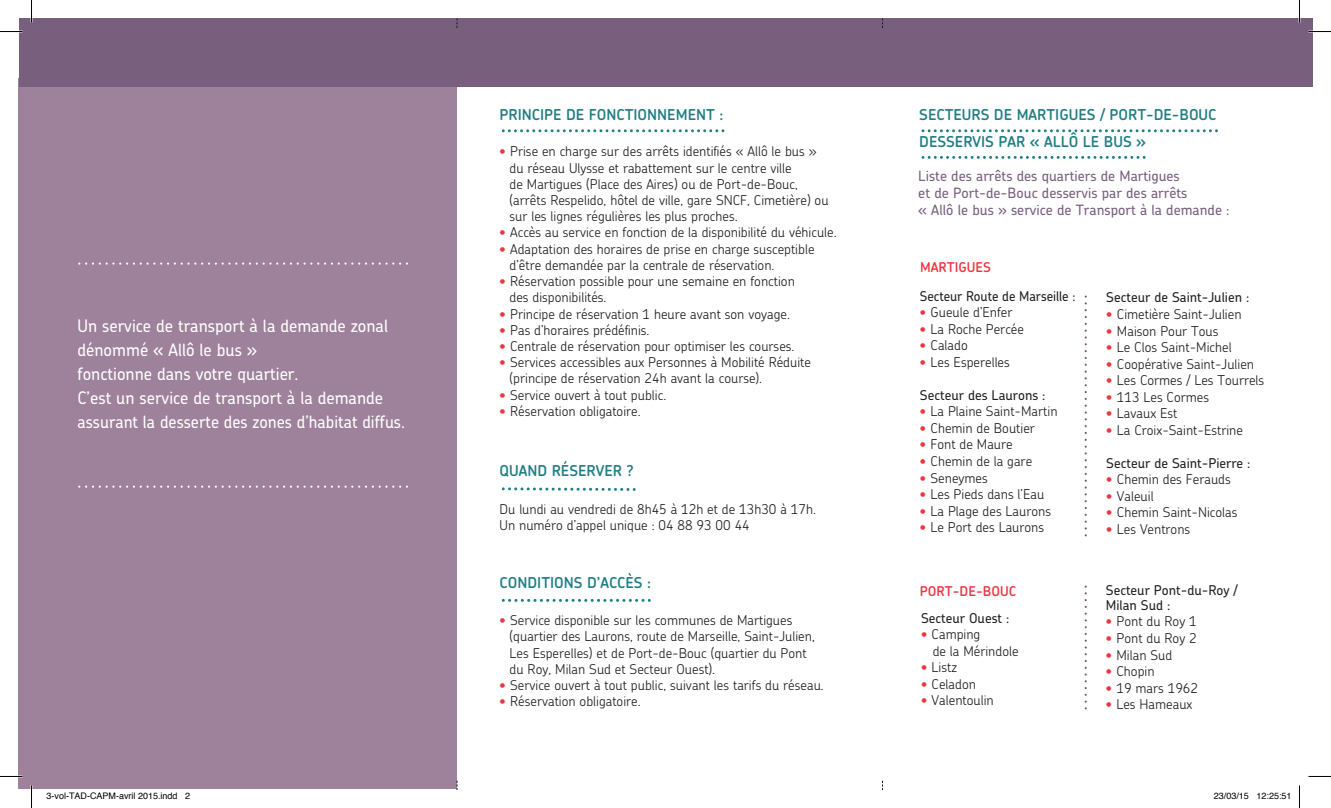
<style>
.page{position:relative;width:1331px;height:808px;background:#fff}
.page>*{position:absolute;margin:0;border:0;box-sizing:border-box;transform-origin:0 0}
.t1{font:500 17.25px/24px "Chevin";color:#fff}
.t2{font:600 15px/27px "Chevin";color:#1f7d83}
.t3{font:500 14.25px/17.1px "Chevin";color:#785f7e}
.t4{font:300 13.5px/16.2px "Chevin";color:#231f20}
.t5{font:500 13.5px/15px "Chevin";color:#231f20}
.t6{font:600 13.5px "Chevin";color:#ee3643}
.t7{font:9px "Helvetica";color:#000}
.s1{color:#ee3643}
</style>
<div class="page">
<div style="left:19px;top:78px;width:438px;height:710px;background:#9e819b"></div>
<div style="left:19px;top:19px;width:1292px;height:68px;background:#785f7e"></div>
<svg style="left:86px;top:262px;width:322px;height:2px"></svg>
<svg style="left:503px;top:599px;width:147px;height:2px"></svg>
<svg style="left:503px;top:487px;width:132px;height:4px"></svg>
<svg style="left:503px;top:129px;width:220px;height:3px"></svg>
<svg style="left:1084px;top:303px;width:2px;height:233px"></svg>
<svg style="left:1084px;top:593px;width:2px;height:116px"></svg>
<svg style="left:86px;top:485px;width:322px;height:2px"></svg>
<svg style="left:922px;top:129px;width:295px;height:3px"></svg>
<svg style="left:922px;top:156px;width:222px;height:3px"></svg>
<hr style="left:0;top:775px;width:22px;height:2px;background:#fff">
<hr style="left:1298px;top:0;width:2px;height:22px;background:#fff">
<svg style="left:0;top:31px;width:22px;height:1px"></svg>
<svg style="left:1308px;top:31px;width:22px;height:1px"></svg>
<svg style="left:31px;top:0;width:1px;height:22px"></svg>
<svg style="left:31px;top:785px;width:1px;height:22px"></svg>
<p class="t1" style="left:77px;top:313px;width:329px">Un service de transport à la demande zonal dénommé « Allô le bus »<br>fonctionne dans votre quartier.<br>C’est un service de transport à la demande assurant la desserte des zones d’habitat diffus.</p>
<p class="t2" style="left:499px;top:100px;width:225px">PRINCIPE DE FONCTIONNEMENT :</p>
<p class="t4" style="left:509px;top:143px;width:320px;text-indent:-10px"><span class="s1">•</span> Prise en charge sur des arrêts identifiés « Allô le bus » du réseau Ulysse et rabattement sur le centre ville<br>de Martigues (Place des Aires) ou de Port-de-Bouc, (arrêts Respelido, hôtel de ville, gare SNCF, Cimetière) ou sur les lignes régulières les plus proches.</p>
<p class="t4" style="left:499px;top:224px;width:339px"><span class="s1">•</span> Accès au service en fonction de la disponibilité du véhicule.</p>
<p class="t4" style="left:509px;top:240px;width:306px;text-indent:-10px"><span class="s1">•</span> Adaptation des horaires de prise en charge susceptible d’être demandée par la centrale de réservation.</p>
<p class="t4" style="left:509px;top:273px;width:287px;text-indent:-10px"><span class="s1">•</span> Réservation possible pour une semaine en fonction des disponibilités.</p>
<p class="t4" style="left:499px;top:305px;width:292px"><span class="s1">•</span> Principe de réservation 1 heure avant son voyage.</p>
<p class="t4" style="left:499px;top:321px;width:151px"><span class="s1">•</span> Pas d’horaires prédéfinis.</p>
<p class="t4" style="left:499px;top:337px;width:296px"><span class="s1">•</span> Centrale de réservation pour optimiser les courses.</p>
<p class="t4" style="left:509px;top:354px;width:303px;text-indent:-10px"><span class="s1">•</span> Services accessibles aux Personnes à Mobilité Réduite (principe de réservation 24h avant la course).</p>
<p class="t4" style="left:499px;top:386px;width:168px"><span class="s1">•</span> Service ouvert à tout public.</p>
<p class="t4" style="left:499px;top:402px;width:143px"><span class="s1">•</span> Réservation obligatoire.</p>
<p class="t2" style="left:499px;top:456px;width:136px">QUAND RÉSERVER ?</p>
<p class="t4" style="left:499px;top:500px;width:318px">Du lundi au vendredi de 8h45 à 12h et de 13h30 à 17h.<br>Un numéro d’appel unique : 04 88 93 00 44</p>
<p class="t2" style="left:499px;top:568px;width:153px">CONDITIONS D’ACCÈS :</p>
<p class="t4" style="left:509px;top:611px;width:307px;text-indent:-10px"><span class="s1">•</span> Service disponible sur les communes de Martigues (quartier des Laurons, route de Marseille, Saint-Julien, Les Esperelles) et de Port-de-Bouc (quartier du Pont du Roy, Milan Sud et Secteur Ouest).</p>
<p class="t4" style="left:499px;top:676px;width:326px"><span class="s1">•</span> Service ouvert à tout public, suivant les tarifs du réseau.</p>
<p class="t4" style="left:499px;top:692px;width:143px"><span class="s1">•</span> Réservation obligatoire.</p>
<p class="t2" style="left:919px;top:100px;width:298px">SECTEURS DE MARTIGUES / PORT-DE-BOUC<br>DESSERVIS PAR « ALLÔ LE BUS »</p>
<p class="t3" style="left:918px;top:167px;width:313px">Liste des arrêts des quartiers de Martigues<br>et de Port-de-Bouc desservis par des arrêts<br>« Allô le bus » service de Transport à la demande :</p>
<p class="t6" style="left:919px;top:258px;width:72px">MARTIGUES</p>
<p class="t5" style="left:919px;top:288px;width:157px">Secteur Route de Marseille :</p>
<p class="t4" style="left:919px;top:304px;width:94px"><span class="s1">•</span> Gueule d’Enfer</p>
<p class="t4" style="left:919px;top:320px;width:105px"><span class="s1">•</span> La Roche Percée</p>
<p class="t4" style="left:919px;top:337px;width:49px"><span class="s1">•</span> Calado</p>
<p class="t4" style="left:919px;top:353px;width:91px"><span class="s1">•</span> Les Esperelles</p>
<p class="t5" style="left:919px;top:387px;width:127px">Secteur des Laurons :</p>
<p class="t4" style="left:919px;top:403px;width:139px"><span class="s1">•</span> La Plaine Saint-Martin</p>
<p class="t4" style="left:919px;top:419px;width:116px"><span class="s1">•</span> Chemin de Boutier</p>
<p class="t4" style="left:919px;top:436px;width:94px"><span class="s1">•</span> Font de Maure</p>
<p class="t4" style="left:919px;top:452px;width:114px"><span class="s1">•</span> Chemin de la gare</p>
<p class="t4" style="left:919px;top:469px;width:69px"><span class="s1">•</span> Seneymes</p>
<p class="t4" style="left:919px;top:485px;width:126px"><span class="s1">•</span> Les Pieds dans l’Eau</p>
<p class="t4" style="left:919px;top:502px;width:133px"><span class="s1">•</span> La Plage des Laurons</p>
<p class="t4" style="left:919px;top:518px;width:126px"><span class="s1">•</span> Le Port des Laurons</p>
<p class="t5" style="left:1106px;top:290px;width:144px">Secteur de Saint-Julien :</p>
<p class="t4" style="left:1106px;top:305px;width:137px"><span class="s1">•</span> Cimetière Saint-Julien</p>
<p class="t4" style="left:1106px;top:322px;width:114px"><span class="s1">•</span> Maison Pour Tous</p>
<p class="t4" style="left:1106px;top:338px;width:127px"><span class="s1">•</span> Le Clos Saint-Michel</p>
<p class="t4" style="left:1106px;top:355px;width:149px"><span class="s1">•</span> Coopérative Saint-Julien</p>
<p class="t4" style="left:1106px;top:371px;width:159px"><span class="s1">•</span> Les Cormes / Les Tourrels</p>
<p class="t4" style="left:1106px;top:388px;width:104px"><span class="s1">•</span> 113 Les Cormes</p>
<p class="t4" style="left:1106px;top:404px;width:73px"><span class="s1">•</span> Lavaux Est</p>
<p class="t4" style="left:1106px;top:421px;width:138px"><span class="s1">•</span> La Croix-Saint-Estrine</p>
<p class="t5" style="left:1106px;top:455px;width:146px">Secteur de Saint-Pierre :</p>
<p class="t4" style="left:1106px;top:470px;width:126px"><span class="s1">•</span> Chemin des Ferauds</p>
<p class="t4" style="left:1106px;top:487px;width:49px"><span class="s1">•</span> Valeuil</p>
<p class="t4" style="left:1106px;top:503px;width:133px"><span class="s1">•</span> Chemin Saint-Nicolas</p>
<p class="t4" style="left:1106px;top:520px;width:85px"><span class="s1">•</span> Les Ventrons</p>
<p class="t6" style="left:919px;top:582px;width:98px">PORT-DE-BOUC</p>
<p class="t5" style="left:1105px;top:582px;width:134px">Secteur Pont-du-Roy /<br>Milan Sud :</p>
<p class="t4" style="left:1105px;top:613px;width:92px"><span class="s1">•</span> Pont du Roy 1</p>
<p class="t4" style="left:1105px;top:629px;width:92px"><span class="s1">•</span> Pont du Roy 2</p>
<p class="t4" style="left:1105px;top:646px;width:68px"><span class="s1">•</span> Milan Sud</p>
<p class="t4" style="left:1105px;top:662px;width:50px"><span class="s1">•</span> Chopin</p>
<p class="t4" style="left:1105px;top:679px;width:94px"><span class="s1">•</span> 19 mars 1962</p>
<p class="t4" style="left:1105px;top:695px;width:88px"><span class="s1">•</span> Les Hameaux</p>
<p class="t5" style="left:920px;top:610px;width:90px">Secteur Ouest :</p>
<p class="t4" style="left:932px;top:625px;width:87px;text-indent:-12px"><span class="s1">•</span> Camping<br>de la Mérindole</p>
<p class="t4" style="left:920px;top:658px;width:37px"><span class="s1">•</span> Listz</p>
<p class="t4" style="left:920px;top:675px;width:56px"><span class="s1">•</span> Celadon</p>
<p class="t4" style="left:920px;top:691px;width:74px"><span class="s1">•</span> Valentoulin</p>
<p class="t7" style="left:46px;top:788px;width:145px">3-vol-TAD-CAPM-avril 2015.indd 2</p>
<p class="t7" style="left:1213px;top:788px;width:79px">23/03/15 12:25:51</p>
</div>
